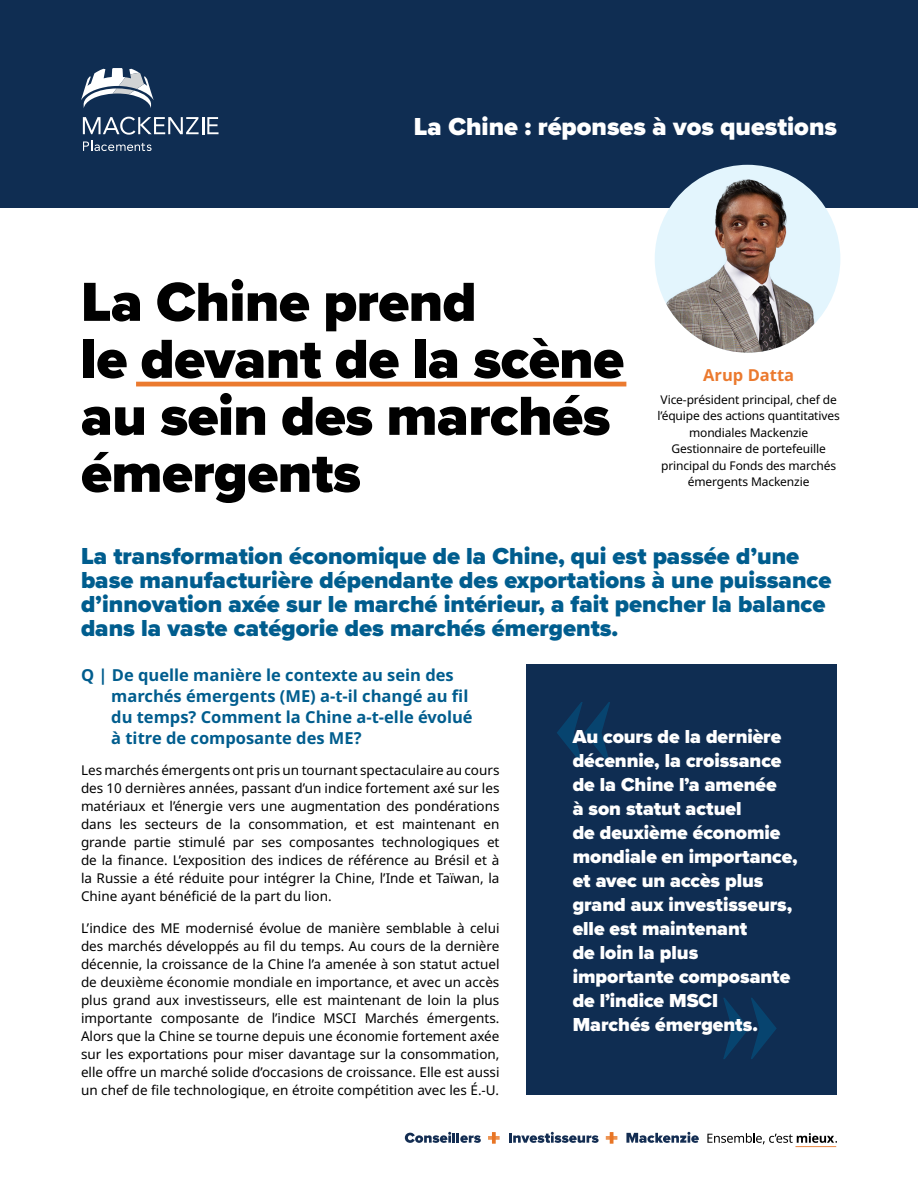
<style>
.page{position:relative;width:918px;height:1188px;background:#fff}
.page>*{position:absolute;margin:0;border:0;box-sizing:border-box;transform-origin:0 0}
.t1{font:900 57px/57px "Proxima Nova";letter-spacing:-.01em;color:#000}
.Category{font:900 25.5px "Proxima Nova";color:#fff}
.t2{font:900 24px/24px "Proxima Nova";color:#005d8e}
.quote_-_blue{font:900 19.5px/24px "Proxima Nova";color:#fff}
.H3-blue{font:700 16.5px/21px "Noto Sans";color:#005d8e}
.Author{font:700 16.5px "Noto Sans";color:#eb7a2f}
.body_copy{font:13.5px/18px "Noto Sans";color:#000;text-align:justify}
.Author-title{font:12px/16.5px "Noto Sans";letter-spacing:-.01em;color:#000;text-align:center}
</style>
<div class="page">
<div style="left:0;top:0;width:918px;height:207px;background:#0f2d52"></div>
<div style="left:526px;top:664px;width:311px;height:431px;background:#0f2d52"></div>
<svg style="left:557px;top:702px;width:53px;height:61px"></svg>
<svg style="left:723px;top:998px;width:54px;height:61px"></svg>
<svg style="left:707px;top:1133px;width:130px;height:14px"></svg>
<svg style="left:626px;top:1132px;width:73px;height:11px"></svg>
<svg style="left:488px;top:1132px;width:12px;height:12px"></svg>
<svg style="left:606px;top:1132px;width:11px;height:12px"></svg>
<svg style="left:405px;top:1132px;width:76px;height:11px"></svg>
<svg style="left:509px;top:1132px;width:90px;height:11px"></svg>
<hr style="left:136px;top:382px;width:490px;height:4px;background:#eb7a2f">
<svg style="left:83px;top:117px;width:136px;height:18px"></svg>
<svg style="left:81px;top:68px;width:73px;height:40px"></svg>
<svg style="left:83px;top:141px;width:69px;height:10px"></svg>
<img style="left:655px;top:165px;width:185px;height:188px">
<p class="Category" style="left:414px;top:107px;width:425px">La Chine : réponses à vos questions</p>
<h1 class="t1" style="left:81px;top:273px;width:545px">La Chine prend<br>le devant de la scène au sein des marchés émergents</h1>
<p class="Author" style="left:703px;top:363px;width:92px">Arup Datta</p>
<p class="Author-title" style="left:657px;top:392px;width:184px">Vice-président principal, chef de l’équipe des actions quantitatives mondiales Mackenzie<br>Gestionnaire de portefeuille principal du Fonds des marchés émergents Mackenzie</p>
<h2 class="t2" style="left:81px;top:544px;width:752px">La transformation économique de la Chine, qui est passée d’une base manufacturière dépendante des exportations à une puissance d’innovation axée sur le marché intérieur, a fait pencher la balance dans la vaste catégorie des marchés émergents.</h2>
<h3 class="H3-blue" style="left:111px;top:665px;width:363px;text-indent:-30px">Q | De quelle manière le contexte au sein des marchés émergents (ME) a-t-il changé au fil du temps? Comment la Chine a-t-elle évolué à titre de composante des ME?</h3>
<p class="body_copy" style="left:81px;top:762px;width:420px">Les marchés émergents ont pris un tournant spectaculaire au cours des 10 dernières années, passant d’un indice fortement axé sur les matériaux et l’énergie vers une augmentation des pondérations dans les secteurs de la consommation, et est maintenant en grande partie stimulé par ses composantes technologiques et de la finance. L’exposition des indices de référence au Brésil et à la Russie a été réduite pour intégrer la Chine, l’Inde et Taïwan, la Chine ayant bénéficié de la part du lion.</p>
<p class="body_copy" style="left:81px;top:919px;width:420px">L’indice des ME modernisé évolue de manière semblable à celui des marchés développés au fil du temps. Au cours de la dernière décennie, la croissance de la Chine l’a amenée à son statut actuel de deuxième économie mondiale en importance, et avec un accès plus grand aux investisseurs, elle est maintenant de loin la plus importante composante de l’indice MSCI Marchés émergents.<br>Alors que la Chine se tourne depuis une économie fortement axée sur les exportations pour miser davantage sur la consommation, elle offre un marché solide d’occasions de croissance. Elle est aussi un chef de file technologique, en étroite compétition avec les É.-U.</p>
<p class="quote_-_blue" style="left:573px;top:725px;width:227px">Au cours de la dernière décennie, la croissance de la Chine l’a amenée<br>à son statut actuel<br>de deuxième économie mondiale en importance, et avec un accès plus grand aux investisseurs, elle est maintenant<br>de loin la plus importante composante de l’indice MSCI<br>Marchés émergents.</p>
</div>
